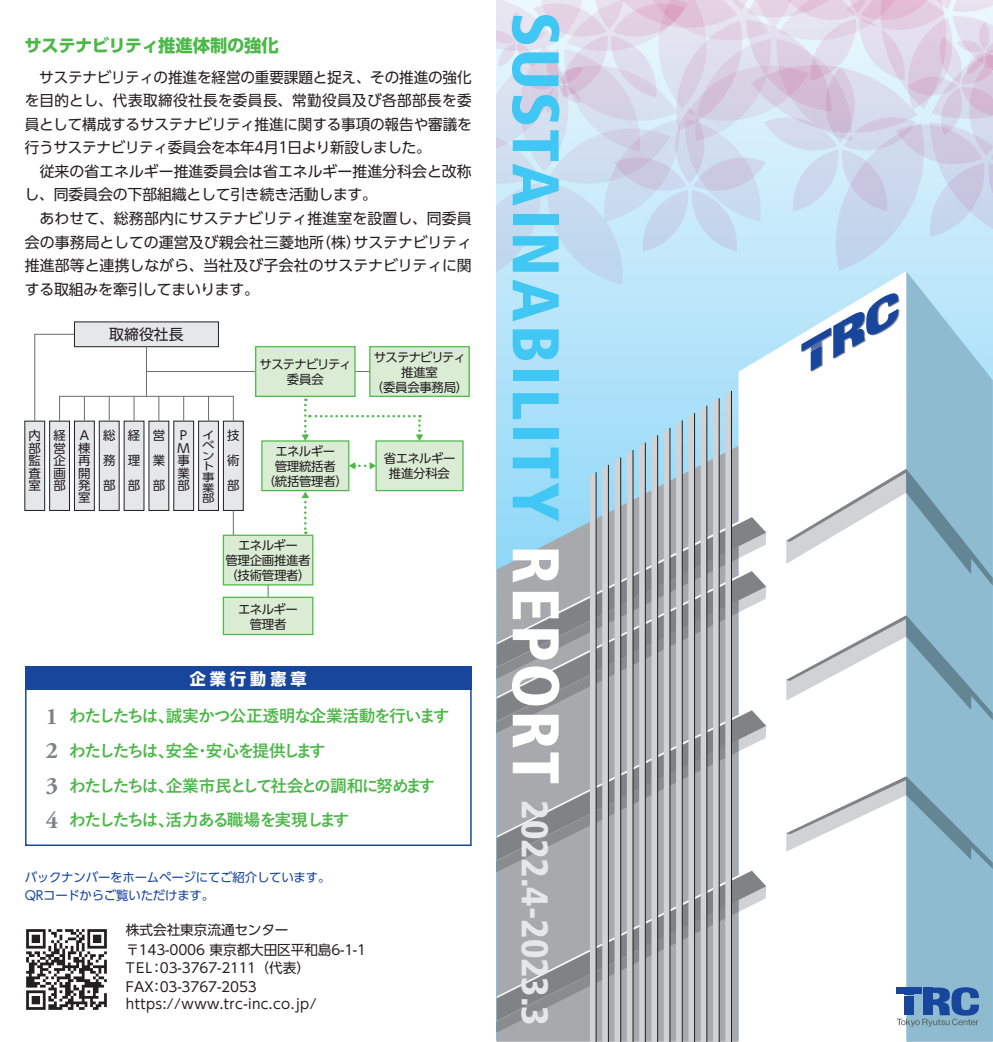
<style>
.page{position:relative;width:993px;height:1042px;background:#fff}
.page>*{position:absolute;margin:0;border:0;box-sizing:border-box;transform-origin:0 0}
.t1{font:900 condensed 65.8px "Frutiger";letter-spacing:.05em;color:#40c7f4}
.csr_komi01{font:700 23.62px "Adobe Garamond Pro";color:#808285}
.csr_komi01-2{font:700 17.32px "UD Shin Go Pro";letter-spacing:-.025em;color:#4cb848}
.t2{font:700 16.8px "Yu Go Pr 6 N";letter-spacing:-.13em;color:#4cb848}
.t3{font:700 16.8px "Yu Go Pr 6 N";letter-spacing:-.07em;color:#4cb848}
.t4{font:700 16.8px "Yu Go Pr 6 N";letter-spacing:-.11em;color:#4cb848}
.t5{font:700 16.1px "UD Shin Go Pro";letter-spacing:.25em;color:#fff}
.csr_honmon01{font:14.88px/23.6px "UD Shin Go Pro";letter-spacing:-.005em;color:#231f20;text-align:justify}
.csr_honmon01-2{font:13.65px "UD Shin Go Pro";letter-spacing:-.005em;color:#231f20}
.csr_honmon01-3{font:13.65px "UD Shin Go Pro";letter-spacing:.03em;color:#231f20}
.t6{font:12.42px/12.4px "UD Shin Go Pro";letter-spacing:-.025em;color:#231f20;text-align:justify}
.csr_honmon01-4{font:12.42px "UD Shin Go Pro";letter-spacing:-.015em;color:#18469d}
.t7{font:12.42px/14.9px "UD Shin Go Pro";letter-spacing:-.07em;color:#231f20;text-align:center}
.t8{font:10.5px/10.5px "UD Shin Go Pro";color:#231f20;text-align:justify;scale:1.18 1}
.s1{color:#fff}
.s2{font-size:37.27px;color:#e6e7e9}
</style>
<div class="page">
<div style="left:496px;top:0;width:496px;height:1040px;background:#b5e3f9"></div>
<svg style="left:496px;top:0;width:496px;height:284px"></svg>
<svg style="left:905px;top:271px;width:87px;height:770px;background:#97c2d6"></svg>
<svg style="left:738px;top:271px;width:167px;height:769px;background:#f7fcfe"></svg>
<svg style="left:786px;top:469px;width:206px;height:117px;background:#c6d8e0"></svg>
<div style="left:895px;top:987px;width:25px;height:7px;background:#fff"></div>
<svg style="left:896px;top:987px;width:82px;height:40px;background:#5f87b7"></svg>
<svg style="left:801px;top:293px;width:98px;height:79px"></svg>
<svg style="left:496px;top:391px;width:270px;height:650px;background:#aeb7bd"></svg>
<hr style="left:595px;top:472px;width:1px;height:569px;background:#231f20">
<svg style="left:786px;top:615px;width:206px;height:105px;background:#c5d8e0"></svg>
<svg style="left:786px;top:776px;width:206px;height:93px;background:#c5d8e0"></svg>
<hr style="left:146px;top:371px;width:224px;height:1px;background:#6c6d70">
<svg style="left:267px;top:585px;width:1px;height:12px"></svg>
<div style="left:25px;top:421px;width:20px;height:89px;background:#e6e7e9"></div>
<div style="left:25px;top:421px;width:20px;height:90px;border:1px solid #231f20"></div>
<div style="left:50px;top:421px;width:19px;height:89px;background:#e6e7e9"></div>
<div style="left:49px;top:421px;width:21px;height:90px;border:1px solid #231f20"></div>
<div style="left:74px;top:421px;width:20px;height:89px;background:#e6e7e9"></div>
<div style="left:74px;top:421px;width:20px;height:90px;border:1px solid #231f20"></div>
<div style="left:99px;top:421px;width:20px;height:89px;background:#e6e7e9"></div>
<div style="left:99px;top:421px;width:20px;height:90px;border:1px solid #231f20"></div>
<div style="left:124px;top:421px;width:20px;height:89px;background:#e6e7e9"></div>
<div style="left:149px;top:421px;width:20px;height:89px;background:#e6e7e9"></div>
<div style="left:174px;top:421px;width:19px;height:89px;background:#e6e7e9"></div>
<div style="left:173px;top:421px;width:21px;height:90px;border:1px solid #231f20"></div>
<div style="left:198px;top:421px;width:20px;height:89px;background:#e6e7e9"></div>
<div style="left:198px;top:421px;width:21px;height:90px;border:1px solid #231f20"></div>
<div style="left:223px;top:421px;width:20px;height:89px;background:#e6e7e9"></div>
<div style="left:223px;top:421px;width:20px;height:90px;border:1px solid #231f20"></div>
<div style="left:74px;top:322px;width:144px;height:25px;background:#e6e7e9"></div>
<div style="left:74px;top:322px;width:145px;height:25px;border:1px solid #231f20"></div>
<div style="left:255px;top:347px;width:100px;height:49px;background:#daecd4"></div>
<div style="left:255px;top:346px;width:100px;height:51px;border:1px solid #4cb848"></div>
<div style="left:223px;top:535px;width:90px;height:50px;background:#daecd4"></div>
<div style="left:223px;top:535px;width:90px;height:50px;border:1px solid #4cb848"></div>
<div style="left:223px;top:597px;width:90px;height:37px;background:#daecd4"></div>
<div style="left:223px;top:597px;width:90px;height:38px;border:1px solid #4cb848"></div>
<div style="left:370px;top:347px;width:99px;height:49px;background:#daecd4"></div>
<div style="left:369px;top:346px;width:100px;height:51px;border:1px solid #4cb848"></div>
<div style="left:262px;top:441px;width:86px;height:49px;background:#daecd4"></div>
<div style="left:261px;top:440px;width:88px;height:51px;border:1px solid #4cb848"></div>
<div style="left:376px;top:441px;width:87px;height:49px;background:#daecd4"></div>
<div style="left:375px;top:440px;width:88px;height:51px;border:1px solid #4cb848"></div>
<svg style="left:158px;top:398px;width:1px;height:22px"></svg>
<svg style="left:183px;top:398px;width:1px;height:22px"></svg>
<svg style="left:208px;top:398px;width:1px;height:22px"></svg>
<svg style="left:301px;top:491px;width:8px;height:43px"></svg>
<svg style="left:301px;top:398px;width:122px;height:43px"></svg>
<svg style="left:348px;top:462px;width:28px;height:7px"></svg>
<svg style="left:233px;top:510px;width:1px;height:25px"></svg>
<svg style="left:133px;top:398px;width:1px;height:22px"></svg>
<hr style="left:146px;top:347px;width:1px;height:49px;background:#6c6d70">
<svg style="left:109px;top:398px;width:1px;height:22px"></svg>
<svg style="left:84px;top:398px;width:1px;height:22px"></svg>
<div style="left:59px;top:396px;width:175px;height:26px;border:1px solid #6c6d70"></div>
<svg style="left:34px;top:333px;width:41px;height:89px"></svg>
<img style="left:26px;top:929px;width:81px;height:81px">
<div style="left:25px;top:666px;width:446px;height:24px;background:#18469d"></div>
<p class="csr_komi01-2" style="left:25px;top:32px;width:256px">サステナビリティ推進体制の強化</p>
<p class="csr_honmon01" style="left:25px;top:65px;width:448px;text-indent:15px">サステナビリティの推進を経営の重要課題と捉え、その推進の強化を目的とし、代表取締役社長を委員長、常勤役員及び各部部長を委員として構成するサステナビリティ推進に関する事項の報告や審議を行うサステナビリティ委員会を本年4月1日より新設しました。</p>
<p class="csr_honmon01" style="left:24px;top:159px;width:448px;text-indent:15px">従来の省エネルギー推進委員会は省エネルギー推進分科会と改称し、同委員会の下部組織として引き続き活動します。</p>
<p class="csr_honmon01" style="left:25px;top:206px;width:448px;text-indent:15px">あわせて、総務部内にサステナビリティ推進室を設置し、同委員会の事務局としての運営及び親会社三菱地所（株）サステナビリティ推進部等と連携しながら、当社及び子会社のサステナビリティに関する取組みを牽引してまいります。</p>
<p class="csr_honmon01" style="left:109px;top:322px;width:76px">取締役社長</p>
<p class="t6" style="left:29px;top:429px;width:14px">内部監査室</p>
<p class="t6" style="left:53px;top:429px;width:14px">経営企画部</p>
<p class="t6" style="left:78px;top:429px;width:14px">A棟再開発室</p>
<p class="t6" style="left:103px;top:423px;width:14px;line-height:24.8px">総務部</p>
<p class="t6" style="left:128px;top:423px;width:14px;line-height:24.8px">経理部</p>
<p class="t6" style="left:153px;top:423px;width:13px;line-height:24.8px">営業部</p>
<p class="t6" style="left:177px;top:429px;width:14px;text-align:left">P<br>M事業部</p>
<p class="t8" style="left:202px;top:429px;width:12px">イベント事業部</p>
<p class="t6" style="left:227px;top:423px;width:14px;line-height:24.8px">技術部</p>
<p class="t7" style="left:259px;top:357px;width:94px">サステナビリティ委員会</p>
<p class="t6" style="left:371px;top:349px;width:99px;line-height:14.9px;text-align:center">サステナビリティ推進室<br>（委員会事務局）</p>
<p class="t6" style="left:262px;top:443px;width:87px;line-height:14.9px;text-align:center">エネルギー<br>管理統括者<br>（統括管理者）</p>
<p class="t6" style="left:383px;top:450px;width:73px;line-height:14.9px;text-align:center">省エネルギー推進分科会</p>
<p class="t6" style="left:225px;top:538px;width:87px;line-height:14.9px;text-align:center">エネルギー<br>管理企画推進者（技術管理者）</p>
<p class="t6" style="left:238px;top:602px;width:61px;line-height:14.9px;text-align:center">エネルギー管理者</p>
<p class="csr_komi01" style="left:46px;top:702px;width:14px">1</p>
<p class="csr_komi01" style="left:46px;top:737px;width:14px">2</p>
<p class="csr_komi01" style="left:46px;top:772px;width:14px">3</p>
<p class="csr_komi01" style="left:46px;top:806px;width:14px">4</p>
<p class="t5" style="left:190px;top:665px;width:118px">企業行動憲章</p>
<p class="t3" style="left:69px;top:706px;width:381px">わたしたちは、誠実かつ公正透明な企業活動を行います</p>
<p class="t2" style="left:69px;top:741px;width:258px">わたしたちは、安全・安心を提供します</p>
<p class="t2" style="left:69px;top:776px;width:367px">わたしたちは、企業市民として社会との調和に努めます</p>
<p class="t4" style="left:69px;top:810px;width:281px">わたしたちは、活力ある職場を実現します</p>
<p class="csr_honmon01-4" style="left:25px;top:867px;width:307px">バックナンバーをホームページにてご紹介しています。</p>
<p class="csr_honmon01-4" style="left:25px;top:885px;width:191px">QRコードからご覧いただけます。</p>
<p class="csr_honmon01-2" style="left:126px;top:918px;width:164px">株式会社東京流通センター</p>
<p class="csr_honmon01-2" style="left:126px;top:938px;width:242px">〒143-0006 東京都大田区平和島6-1-1</p>
<p class="csr_honmon01-2" style="left:126px;top:957px;width:192px">TEL：03-3767-2111（代表）　</p>
<p class="csr_honmon01-2" style="left:126px;top:976px;width:132px">FAX：03-3767-2053</p>
<p class="csr_honmon01-3" style="left:126px;top:993px;width:192px">https://www.trc-inc.co.jp/</p>
<p class="t1" style="left:575px;top:12px;width:1015px;rotate:90deg">SUSTAINABILITY <span class="s1">REPORT</span> <span class="s2">2022.4-2023.3</span></p>
</div>
